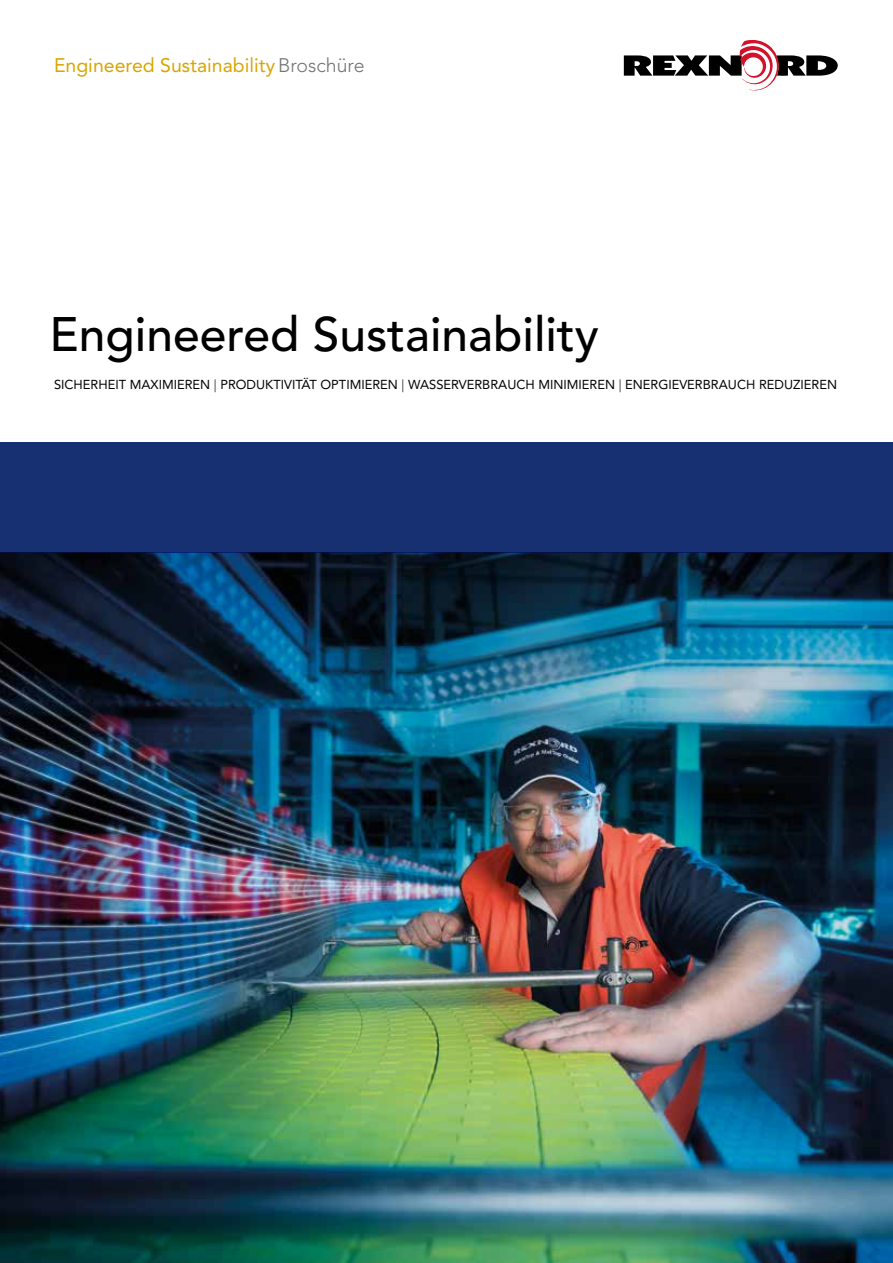
<style>
.page{position:relative;width:893px;height:1263px;background:#fff}
.page>*{position:absolute;margin:0;border:0;box-sizing:border-box;transform-origin:0 0}
.t1{font:500 48px "Avenir LT Std";color:#000}
.t2{font:19.5px "Avenir LT Std";color:#d9a500}
.t3{font:12.9px "Avenir LT Std";color:#000}
.s1{font-weight:300;color:#747373}
.s2{font-weight:300}
</style>
<div class="page">
<div style="left:0;top:442px;width:893px;height:111px;background:#163072"></div>
<img style="left:0;top:553px;width:893px;height:710px">
<svg style="left:624px;top:40px;width:214px;height:51px"></svg>
<h2 class="t2" style="left:54px;top:54px;width:312px">Engineered Sustainability <span class="s1">Broschüre</span></h2>
<h1 class="t1" style="left:50px;top:307px;width:551px">Engineered Sustainability</h1>
<p class="t3" style="left:54px;top:377px;width:785px">SICHERHEIT MAXIMIEREN <span class="s2">|</span> PRODUKTIVITÄT OPTIMIEREN <span class="s2">|</span> WASSERVERBRAUCH MINIMIEREN <span class="s2">|</span> ENERGIEVERBRAUCH REDUZIEREN</p>
</div>
